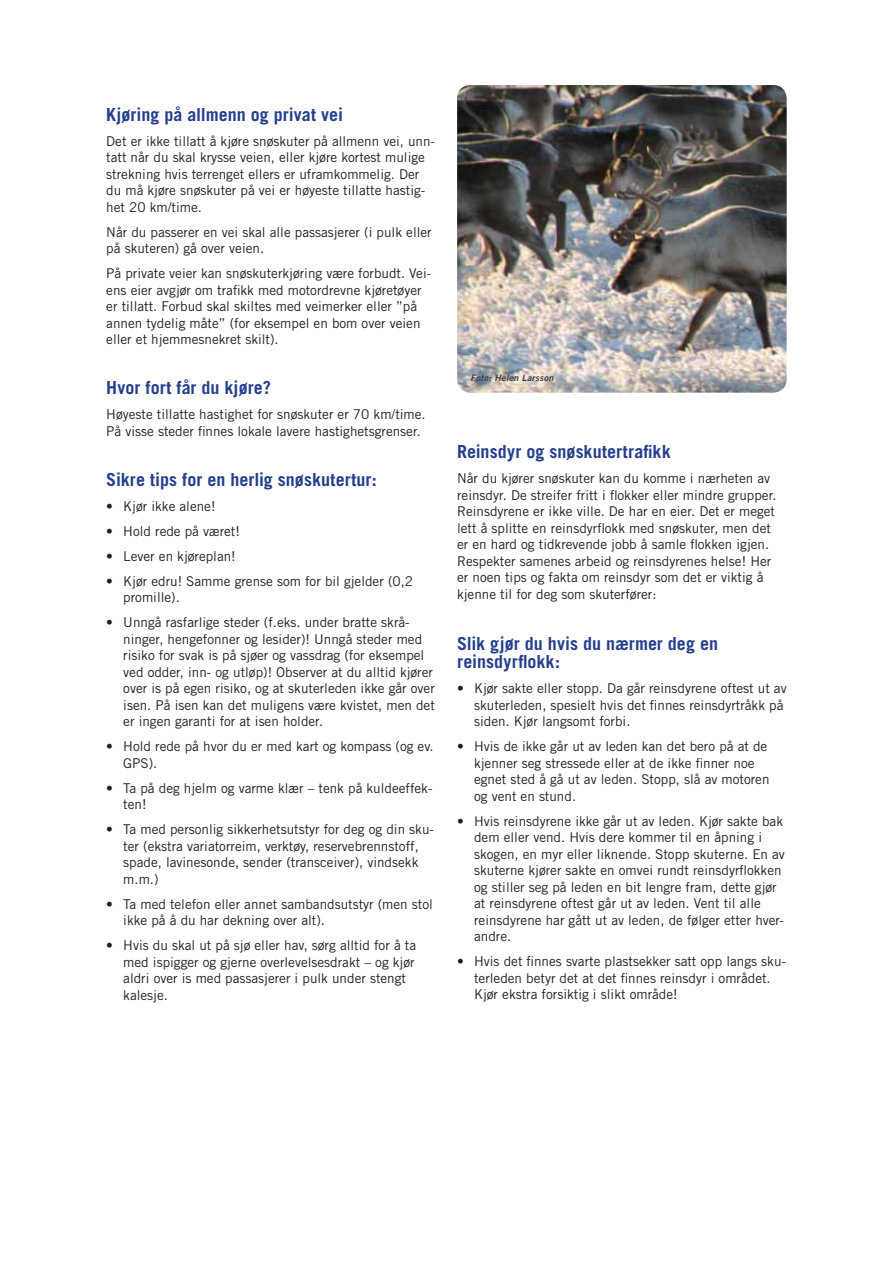
<style>
.page{position:relative;width:893px;height:1263px;background:#fff}
.page>*{position:absolute;margin:0;border:0;box-sizing:border-box;transform-origin:0 0}
.t1{font:700 18px/18px "Trade Gothic";color:#253f8e}
.t2{font:13.5px/16.5px "Trade Gothic";color:#231f20}
.t3{font:italic 9px "Trade Gothic Bold Two";letter-spacing:.03em;color:#3e3e3f}
</style>
<div class="page">
<img style="left:457px;top:85px;width:330px;height:308px">
<h1 class="t1" style="left:106px;top:105px;width:238px">Kjøring på allmenn og privat vei</h1>
<p class="t2" style="left:106px;top:132px;width:330px">Det er ikke tillatt å kjøre snøskuter på allmenn vei, unn&shy;tatt når du skal krysse veien, eller kjøre kortest mulige strekning hvis terrenget ellers er uframkommelig. Der du må kjøre snøskuter på vei er høyeste tillatte hastig&shy;het 20 km/time.</p>
<p class="t2" style="left:106px;top:223px;width:327px">Når du passerer en vei skal alle passasjerer (i pulk eller på skuteren) gå over veien.</p>
<p class="t2" style="left:106px;top:265px;width:326px">På private veier kan snøskuterkjøring være forbudt. Vei&shy;ens eier avgjør om trafikk med motordrevne kjøretøyer er tillatt. Forbud skal skiltes med veimerker eller ”på annen tydelig måte” (for eksempel en bom over veien eller et hjemmesnekret skilt).</p>
<h1 class="t1" style="left:106px;top:378px;width:166px">Hvor fort får du kjøre?</h1>
<p class="t2" style="left:106px;top:406px;width:321px">Høyeste tillatte hastighet for snøskuter er 70 km/time.<br>På visse steder finnes lokale lavere hastighetsgrenser.</p>
<h1 class="t1" style="left:106px;top:470px;width:272px">Sikre tips for en herlig snøskutertur:</h1>
<p class="t2" style="left:106px;top:497px;width:111px">• Kjør ikke alene!</p>
<p class="t2" style="left:106px;top:522px;width:135px">• Hold rede på været!</p>
<p class="t2" style="left:106px;top:547px;width:131px">• Lever en kjøreplan!</p>
<p class="t2" style="left:123px;top:572px;width:291px;text-indent:-17px">• Kjør edru! Samme grense som for bil gjelder (0,2 promille).</p>
<p class="t2" style="left:123px;top:614px;width:313px;text-indent:-17px">• Unngå rasfarlige steder (f.eks. under bratte skrå&shy;ninger, hengefonner og lesider)! Unngå steder med risiko for svak is på sjøer og vassdrag (for eksempel ved odder, inn- og utløp)! Observer at du alltid kjører over is på egen risiko, og at skuterleden ikke går over isen. På isen kan det muligens være kvistet, men det er ingen garanti for at isen holder.</p>
<p class="t2" style="left:123px;top:738px;width:312px;text-indent:-17px">• Hold rede på hvor du er med kart og kompass (og ev.<br>GPS).</p>
<p class="t2" style="left:123px;top:779px;width:311px;text-indent:-17px">• Ta på deg hjelm og varme klær – tenk på kuldeeffek&shy;ten!</p>
<p class="t2" style="left:123px;top:821px;width:312px;text-indent:-17px">• Ta med personlig sikkerhetsutstyr for deg og din sku&shy;ter (ekstra variatorreim, verktøy, reservebrennstoff, spade, lavinesonde, sender (transceiver), vindsekk m.m.)</p>
<p class="t2" style="left:123px;top:895px;width:311px;text-indent:-17px">• Ta med telefon eller annet sambandsutstyr (men stol ikke på å du har dekning over alt).</p>
<p class="t2" style="left:123px;top:937px;width:294px;text-indent:-17px">• Hvis du skal ut på sjø eller hav, sørg alltid for å ta med ispigger og gjerne overlevelsesdrakt – og kjør aldri over is med passasjerer i pulk under stengt kalesje.</p>
<p class="t3" style="left:470px;top:372px;width:85px">Foto: Helen Larsson</p>
<h1 class="t1" style="left:457px;top:442px;width:215px">Reinsdyr og snøskutertrafikk</h1>
<p class="t2" style="left:457px;top:470px;width:321px">Når du kjører snøskuter kan du komme i nærheten av reinsdyr. De streifer fritt i flokker eller mindre grupper.<br>Reinsdyrene er ikke ville. De har en eier. Det er meget lett å splitte en reinsdyrflokk med snøskuter, men det er en hard og tidkrevende jobb å samle flokken igjen.<br>Respekter samenes arbeid og reinsdyrenes helse! Her er noen tips og fakta om reinsdyr som det er viktig å kjenne til for deg som skuterfører:</p>
<h1 class="t1" style="left:457px;top:634px;width:262px">Slik gjør du hvis du nærmer deg en reinsdyrflokk:</h1>
<p class="t2" style="left:474px;top:680px;width:314px;text-indent:-17px">• Kjør sakte eller stopp. Da går reinsdyrene oftest ut av skuterleden, spesielt hvis det finnes reinsdyrtråkk på siden. Kjør langsomt forbi.</p>
<p class="t2" style="left:474px;top:738px;width:297px;text-indent:-17px">• Hvis de ikke går ut av leden kan det bero på at de kjenner seg stressede eller at de ikke finner noe egnet sted å gå ut av leden. Stopp, slå av motoren og vent en stund.</p>
<p class="t2" style="left:474px;top:812px;width:312px;text-indent:-17px">• Hvis reinsdyrene ikke går ut av leden. Kjør sakte bak dem eller vend. Hvis dere kommer til en åpning i skogen, en myr eller liknende. Stopp skuterne. En av skuterne kjører sakte en omvei rundt reinsdyrflokken og stiller seg på leden en bit lengre fram, dette gjør at reinsdyrene oftest går ut av leden. Vent til alle reinsdyrene har gått ut av leden, de følger etter hver&shy;andre.</p>
<p class="t2" style="left:474px;top:953px;width:313px;text-indent:-17px">• Hvis det finnes svarte plastsekker satt opp langs sku&shy;terleden betyr det at det finnes reinsdyr i området.<br>Kjør ekstra forsiktig i slikt område!</p>
</div>
